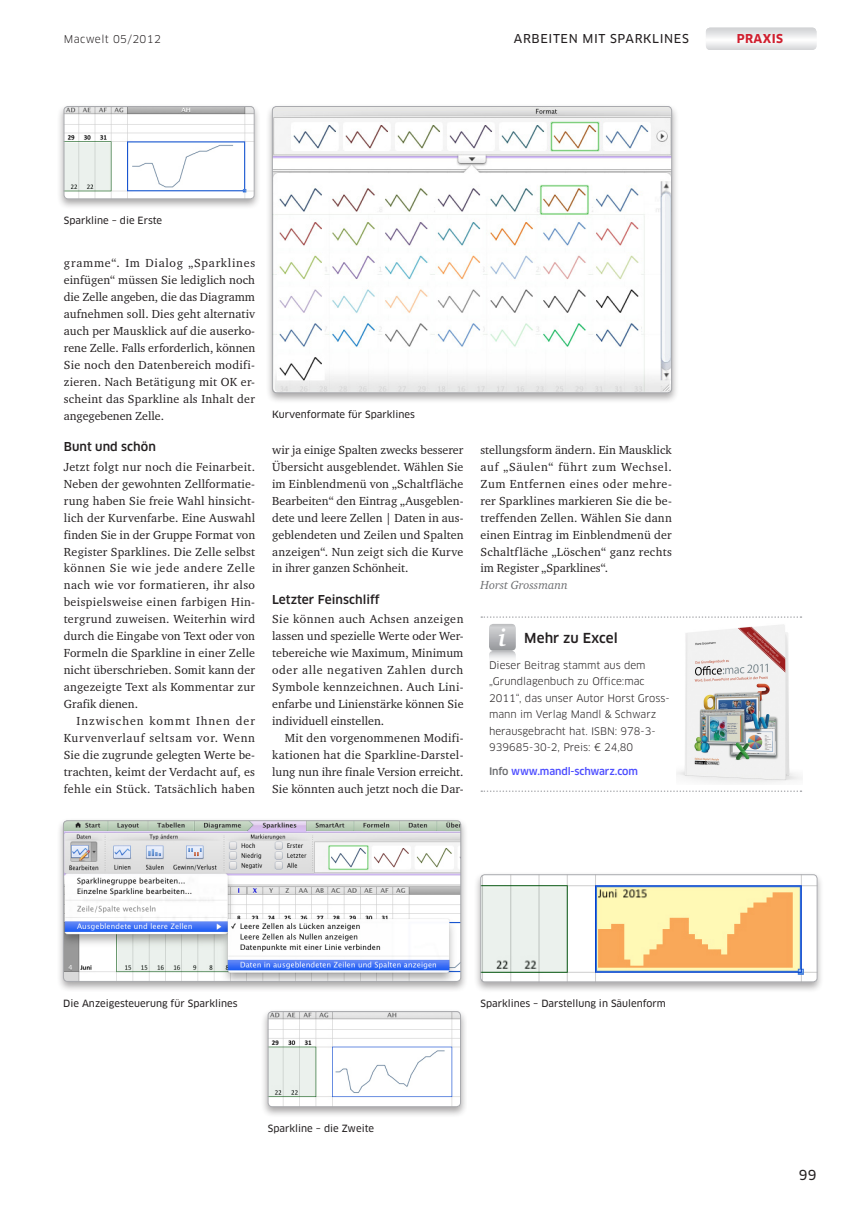
<style>
.page{position:relative;width:859px;height:1212px;background:#fff}
.page>*{position:absolute;margin:0;border:0;box-sizing:border-box;transform-origin:0 0}
.t1{font:italic 700 24.3px "Charter ITC Pro";color:#fff}
._20_Kasten_Head{font:500 13.5px "Clan OT";letter-spacing:.005em;color:#231f20}
.t2{font:13.5px "Clan OT News";color:#231f20}
._03_Body_mit_Einzug{font:12px/17px "Charter ITC Pro";letter-spacing:.015em;color:#231f20;text-align:justify}
._03_Body_ohne_Einzug{font:12px/17px "Charter ITC Pro";letter-spacing:.005em;color:#231f20;text-align:justify}
._05_Zü{font:500 12px "Clan OT";letter-spacing:.005em;color:#231f20}
.t3{font:12px "Clan OT News";letter-spacing:.05em;color:#231f20}
._03_Body_ohne_Einzug-2{font:italic 12px "Charter ITC Pro";color:#6c6d70}
.t4{font:700 12px "Clan OT";letter-spacing:.03em;color:#d01e2e}
.t5{font:10.5px "Clan OT";letter-spacing:.035em;color:#231f20}
._21_Kasten_Body{font:10.2px/16.5px "Clan OT";color:#231f20}
._07_Info_Webcode{font:500 10.2px "Clan OT";letter-spacing:-.01em;color:#4d4dff}
._08_Bu{font:9.75px "Clan OT News";color:#231f20}
.s1{color:#6c6d70}
</style>
<div class="page">
<svg style="left:706px;top:28px;width:110px;height:22px"></svg>
<div style="left:265px;top:103px;width:413px;height:300px;background:#231f20;opacity:.4"></div>
<img style="left:272px;top:106px;width:400px;height:287px">
<div style="left:272px;top:106px;width:400px;height:287px;border:1px solid #a8a9ad;border-radius:4px"></div>
<div style="left:56px;top:817px;width:411px;height:175px;background:#231f20;opacity:.4"></div>
<img style="left:63px;top:820px;width:398px;height:162px">
<div style="left:63px;top:820px;width:398px;height:162px;border:1px solid #a8a9ad;border-radius:4px"></div>
<div style="left:56px;top:103px;width:205px;height:107px;background:#231f20;opacity:.4"></div>
<img style="left:64px;top:106px;width:190px;height:93px">
<div style="left:64px;top:106px;width:190px;height:93px;border:1px solid #a8a9ad;border-radius:4px"></div>
<div style="left:260px;top:1008px;width:207px;height:110px;background:#231f20;opacity:.4"></div>
<img style="left:268px;top:1011px;width:193px;height:96px">
<div style="left:268px;top:1011px;width:193px;height:96px;border:1px solid #a8a9ad;border-radius:4px"></div>
<div style="left:473px;top:871px;width:351px;height:122px;background:#231f20;opacity:.4"></div>
<img style="left:480px;top:874px;width:337px;height:108px">
<div style="left:480px;top:874px;width:337px;height:108px;border:1px solid #a8a9ad;border-radius:4px"></div>
<img style="left:677px;top:616px;width:125px;height:167px">
<svg style="left:481px;top:790px;width:320px;height:2px"></svg>
<svg style="left:481px;top:616px;width:320px;height:2px"></svg>
<svg style="left:489px;top:624px;width:27px;height:35px"></svg>
<p class="t5" style="left:64px;top:33px;width:99px">Macwelt 05/2012</p>
<p class="t3" style="left:514px;top:32px;width:176px">ARBEITEN MIT SPARKLINES</p>
<p class="t4" style="left:737px;top:32px;width:48px">PRAXIS</p>
<p class="_08_Bu" style="left:64px;top:214px;width:100px">Sparkline – die Erste</p>
<p class="_03_Body_mit_Einzug" style="left:64px;top:255px;width:193px">gramme“. Im Dialog „Sparklines einfügen“ müssen Sie lediglich noch die Zelle angeben, die das Diagramm aufnehmen soll. Dies geht alternativ auch per Mausklick auf die auserko&shy;rene Zelle. Falls erforderlich, können Sie noch den Datenbereich modifi&shy;zieren. Nach Betätigung mit OK er&shy;scheint das Sparkline als Inhalt der angegebenen Zelle.</p>
<p class="_05_Zü" style="left:64px;top:440px;width:94px">Bunt und schön</p>
<p class="_03_Body_ohne_Einzug" style="left:64px;top:458px;width:193px">Jetzt folgt nur noch die Feinarbeit.<br>Neben der gewohnten Zellformatie&shy;rung haben Sie freie Wahl hinsicht&shy;lich der Kurvenfarbe. Eine Auswahl finden Sie in der Gruppe Format von Register Sparklines. Die Zelle selbst können Sie wie jede andere Zelle nach wie vor formatieren, ihr also beispielsweise einen farbigen Hin&shy;tergrund zuweisen. Weiterhin wird durch die Eingabe von Text oder von Formeln die Sparkline in einer Zelle nicht überschrieben. Somit kann der angezeigte Text als Kommentar zur Grafik dienen.</p>
<p class="_03_Body_mit_Einzug" style="left:64px;top:712px;width:193px;text-indent:13px">Inzwischen kommt Ihnen der Kurvenverlauf seltsam vor. Wenn Sie die zugrunde gelegten Werte be&shy;trachten, keimt der Verdacht auf, es fehle ein Stück. Tatsächlich haben</p>
<p class="_08_Bu" style="left:272px;top:408px;width:144px">Kurvenformate für Sparklines</p>
<p class="_03_Body_mit_Einzug" style="left:272px;top:441px;width:193px">wir ja einige Spalten zwecks besserer Übersicht ausgeblendet. Wählen Sie im Einblendmenü von „Schaltfläche Bearbeiten“ den Eintrag „Ausgeblen&shy;dete und leere Zellen | Daten in aus&shy;geblendeten und Zeilen und Spalten anzeigen“. Nun zeigt sich die Kurve in ihrer ganzen Schönheit.</p>
<p class="_05_Zü" style="left:272px;top:592px;width:109px">Letzter Feinschliff</p>
<p class="_03_Body_ohne_Einzug" style="left:272px;top:610px;width:193px">Sie können auch Achsen anzeigen lassen und spezielle Werte oder Wer&shy;tebereiche wie Maximum, Minimum oder alle negativen Zahlen durch Symbole kennzeichnen. Auch Lini&shy;enfarbe und Linienstärke können Sie individuell einstellen.</p>
<p class="_03_Body_mit_Einzug" style="left:272px;top:729px;width:193px;text-indent:13px">Mit den vorgenommenen Modifi&shy;kationen hat die Sparkline-Darstel&shy;lung nun ihre finale Version erreicht.<br>Sie könnten auch jetzt noch die Dar-</p>
<p class="_03_Body_mit_Einzug" style="left:480px;top:441px;width:193px">stellungsform ändern. Ein Mausklick auf „Säulen“ führt zum Wechsel.<br>Zum Entfernen eines oder mehre&shy;rer Sparklines markieren Sie die be&shy;treffenden Zellen. Wählen Sie dann einen Eintrag im Einblendmenü der Schaltfläche „Löschen“ ganz rechts im Register „Sparklines“.</p>
<p class="_03_Body_ohne_Einzug-2" style="left:480px;top:578px;width:89px">Horst Grossmann</p>
<p class="t1" style="left:498px;top:622px;width:9px">i</p>
<p class="_20_Kasten_Head" style="left:524px;top:630px;width:95px">Mehr zu Excel</p>
<p class="_21_Kasten_Body" style="left:489px;top:657px;width:182px">Dieser Beitrag stammt aus dem „Grundlagenbuch zu Office:mac<br>2011“, das unser Autor Horst Gross&shy;mann im Verlag Mandl &amp; Schwarz herausgebracht hat. ISBN: 978-3-<br>939685-30-2, Preis: € 24,80</p>
<p class="_07_Info_Webcode" style="left:489px;top:765px;width:150px"><span class="s1">Info</span> www.mandl-schwarz.com</p>
<p class="_08_Bu" style="left:63px;top:997px;width:176px">Die Anzeigesteuerung für Sparklines</p>
<p class="_08_Bu" style="left:268px;top:1122px;width:108px">Sparkline – die Zweite</p>
<p class="_08_Bu" style="left:480px;top:997px;width:187px">Sparklines – Darstellung in Säulenform</p>
<p class="t2" style="left:799px;top:1167px;width:19px">99</p>
</div>
